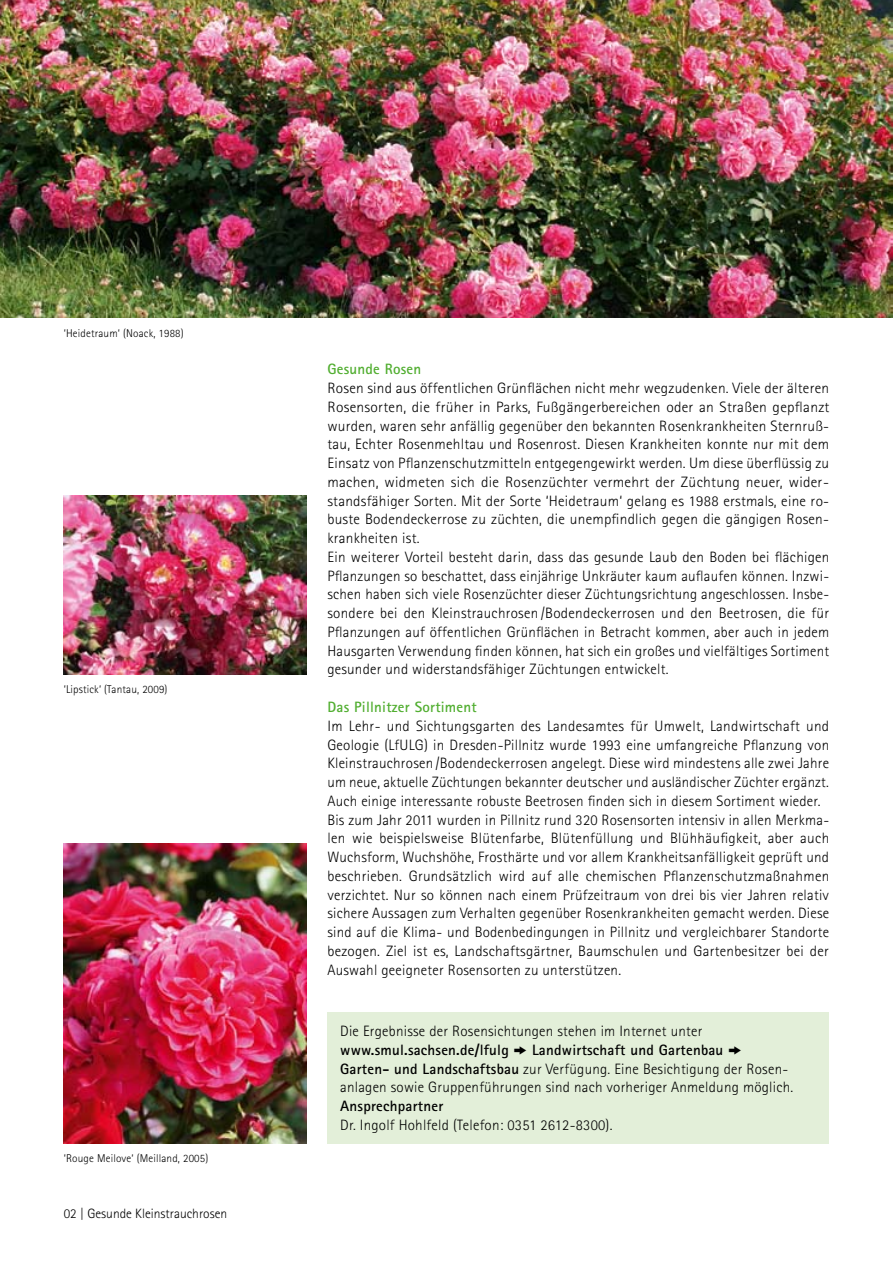
<style>
.page{position:relative;width:893px;height:1263px;background:#fff}
.page>*{position:absolute;margin:0;border:0;box-sizing:border-box;transform-origin:0 0}
.t1{font:300 15px/18.8px "Rotis Sans Serif";letter-spacing:.015em;color:#000}
.t2{font:700 15px "Rotis Sans Serif";letter-spacing:.015em;color:#51ae30}
.t3{font:700 15px "Rotis Sans Serif";letter-spacing:.015em;color:#000}
.t4{font:300 13.5px "Rotis Sans Serif";color:#000}
.t5{font:300 11.25px "Rotis Sans Serif";letter-spacing:.015em;color:#000}
.s1{font-weight:700}
.s2{font-family:"Zeal";font-weight:400}
</style>
<div class="page">
<img style="left:0;top:0;width:893px;height:318px">
<img style="left:64px;top:843px;width:242px;height:300px">
<img style="left:64px;top:495px;width:242px;height:179px">
<div style="left:327px;top:1012px;width:502px;height:131px;background:#e3efd9"></div>
<p class="t5" style="left:64px;top:327px;width:122px">‘Heidetraum‘ (Noack, 1988)</p>
<p class="t5" style="left:64px;top:683px;width:105px">‘Lipstick‘ (Tantau, 2009)</p>
<p class="t5" style="left:64px;top:1152px;width:146px">‘Rouge Meilove‘ (Meilland, 2005)</p>
<p class="t4" style="left:64px;top:1206px;width:165px">02 | Gesunde Kleinstrauchrosen</p>
<p class="t2" style="left:327px;top:360px;width:95px">Gesunde Rosen</p>
<p class="t1" style="left:327px;top:379px;width:504px">Rosen sind aus öffentlichen Grünflächen nicht mehr wegzudenken. Viele der älteren Rosensorten, die früher in Parks, Fußgängerbereichen oder an Straßen gepflanzt wurden, waren sehr anfällig gegenüber den bekannten Rosenkrankheiten Sternruß&shy;tau, Echter Rosenmehltau und Rosenrost. Diesen Krankheiten konnte nur mit dem Einsatz von Pflanzenschutzmitteln entgegengewirkt werden. Um diese überflüssig zu machen, widmeten sich die Rosenzüchter vermehrt der Züchtung neuer, wider&shy;standsfähiger Sorten. Mit der Sorte ‘Heidetraum‘ gelang es 1988 erstmals, eine ro&shy;buste Bodendeckerrose zu züchten, die unempfindlich gegen die gängigen Rosen&shy;krankheiten ist.<br>Ein weiterer Vorteil besteht darin, dass das gesunde Laub den Boden bei flächigen Pflanzungen so beschattet, dass einjährige Unkräuter kaum auflaufen können. Inzwi&shy;schen haben sich viele Rosenzüchter dieser Züchtungsrichtung angeschlossen. Insbe&shy;sondere bei den Kleinstrauchrosen /Bodendeckerrosen und den Beetrosen, die für Pflanzungen auf öffentlichen Grünflächen in Betracht kommen, aber auch in jedem Hausgarten Verwendung finden können, hat sich ein großes und vielfältiges Sortiment gesunder und widerstandsfähiger Züchtungen entwickelt.</p>
<p class="t2" style="left:327px;top:697px;width:151px">Das Pillnitzer Sortiment</p>
<p class="t1" style="left:327px;top:716px;width:503px">Im Lehr- und Sichtungsgarten des Landesamtes für Umwelt, Landwirtschaft und Geologie (LfULG) in Dresden-Pillnitz wurde 1993 eine umfangreiche Pflanzung von Kleinstrauchrosen /Bodendeckerrosen angelegt. Diese wird mindestens alle zwei Jahre um neue, aktuelle Züchtungen bekannter deutscher und ausländischer Züchter ergänzt.<br>Auch einige interessante robuste Beetrosen finden sich in diesem Sortiment wieder.<br>Bis zum Jahr 2011 wurden in Pillnitz rund 320 Rosensorten intensiv in allen Merkma&shy;len wie beispielsweise Blütenfarbe, Blütenfüllung und Blühhäufigkeit, aber auch Wuchsform, Wuchshöhe, Frosthärte und vor allem Krankheitsanfälligkeit geprüft und beschrieben. Grundsätzlich wird auf alle chemischen Pflanzenschutzmaßnahmen verzichtet. Nur so können nach einem Prüfzeitraum von drei bis vier Jahren relativ sichere Aussagen zum Verhalten gegenüber Rosenkrankheiten gemacht werden. Diese sind auf die Klima- und Bodenbedingungen in Pillnitz und vergleichbarer Standorte bezogen. Ziel ist es, Landschaftsgärtner, Baumschulen und Gartenbesitzer bei der Auswahl geeigneter Rosensorten zu unterstützen.</p>
<p class="t1" style="left:340px;top:1022px;width:454px">Die Ergebnisse der Rosensichtungen stehen im Internet unter <span class="s1">www.smul.sachsen.de/lfulg</span> <span class="s2">k</span> <span class="s1">Landwirtschaft und Gartenbau</span> <span class="s2">k </span><span class="s1">Garten- und Landschaftsbau</span> zur Verfügung. Eine Besichtigung der Rosen&shy;anlagen sowie Gruppenführungen sind nach vorheriger Anmeldung möglich.</p>
<p class="t3" style="left:340px;top:1097px;width:105px">Ansprechpartner</p>
<p class="t1" style="left:340px;top:1115px;width:274px">Dr. Ingolf Hohlfeld (Telefon: 0351 2612-8300).</p>
</div>
